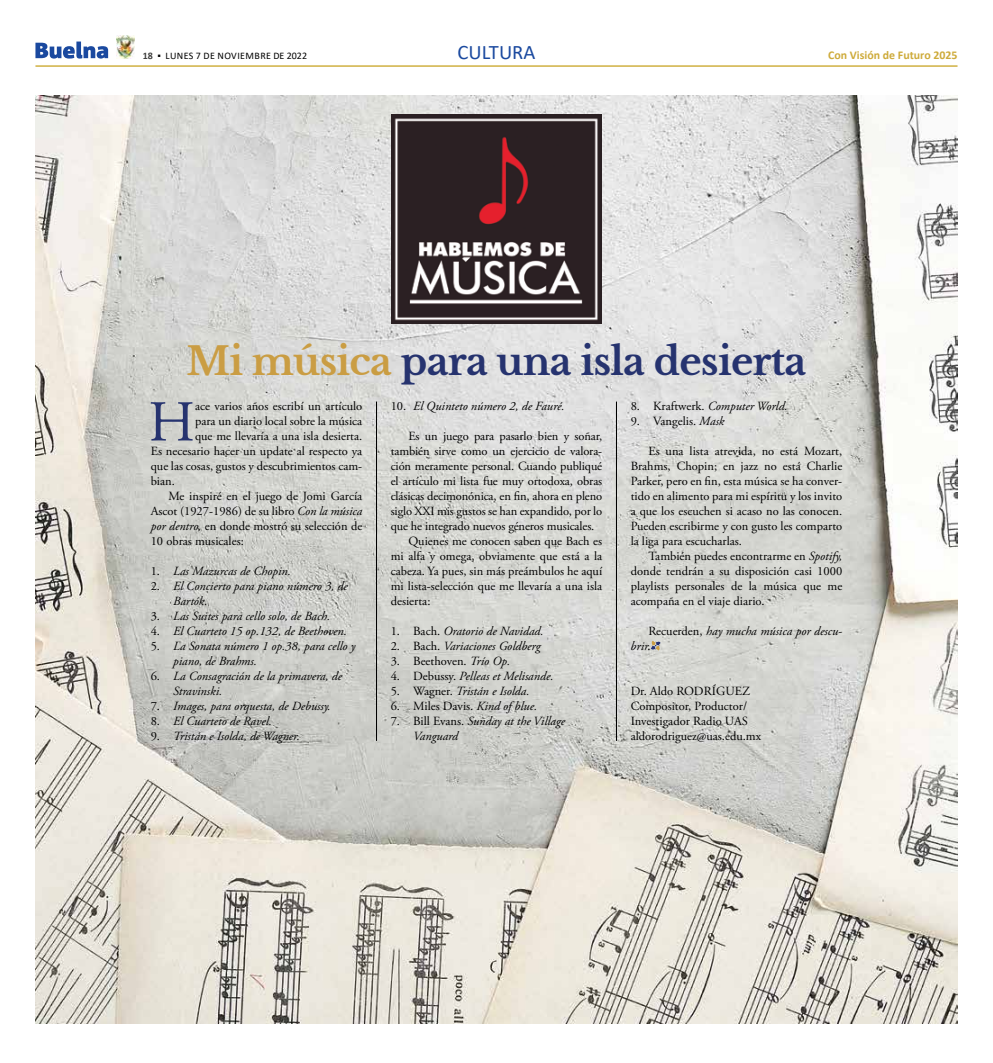
<style>
.page{position:relative;width:993px;height:1063px;background:#fff}
.page>*{position:absolute;margin:0;border:0;box-sizing:border-box;transform-origin:0 0}
.t1{font:57.75px "Adobe Garamond Pro";color:#26336f}
.t2{font:700 38.12px "Libre Baskerville";letter-spacing:-.02em;color:#26336f}
.t3{font:20.62px "Calibri";color:#1a499f}
.t4{font:12.5px/15px "Adobe Garamond Pro";color:#000;text-align:justify}
.t5{font:italic 12.5px/15px "Adobe Garamond Pro";color:#000}
.t6{font:700 11.88px "Calibri";color:#ceab3b}
.t7{font:10px "Calibri";letter-spacing:.04em;color:#000}
.s1{font-weight:700;color:#3c3c3b}
.s2{color:#ca9d43}
.s3{font-style:italic}
.s4{font-style:normal}
</style>
<div class="page">
<hr style="left:35px;top:65px;width:922px;height:2px;background:#c7a11d">
<svg style="left:35px;top:42px;width:73px;height:17px"></svg>
<img style="left:117px;top:35px;width:18px;height:24px">
<img style="left:35px;top:95px;width:922px;height:929px">
<img style="left:392px;top:114px;width:209px;height:209px">
<svg style="left:650px;top:641px;width:10px;height:9px"></svg>
<hr style="left:376px;top:402px;width:1px;height:339px;background:#000">
<hr style="left:616px;top:402px;width:1px;height:339px;background:#000">
<p class="t7" style="left:143px;top:48px;width:166px"><span class="s1">18</span> ▪ LUNES 7 DE NOVIEMBRE DE 2022</p>
<h3 class="t3" style="left:457px;top:37px;width:79px">CULTURA</h3>
<p class="t6" style="left:827px;top:46px;width:131px">Con Visión de Futuro 2025</p>
<h2 class="t2" style="left:186px;top:338px;width:621px"><span class="s2">Mi música</span> para una isla desierta</h2>
<h1 class="t1" style="left:148px;top:387px;width:48px">H</h1>
<p class="t4" style="left:195px;top:399px;width:169px">ace varios años escribí un artículo</p>
<p class="t4" style="left:195px;top:414px;width:169px">para un diario local sobre la música</p>
<p class="t4" style="left:195px;top:429px;width:169px">que me llevaría a una isla desierta.</p>
<p class="t4" style="left:151px;top:444px;width:213px">Es necesario hacer un update al respecto ya</p>
<p class="t4" style="left:151px;top:459px;width:213px">que las cosas, gustos y descubrimientos cam-</p>
<p class="t4" style="left:151px;top:474px;width:26px">bian.</p>
<p class="t4" style="left:168px;top:489px;width:195px">Me inspiré en el juego de Jomi García</p>
<p class="t4" style="left:151px;top:504px;width:213px">Ascot (1927-1986) de su libro <span class="s3">Con la música</span></p>
<p class="t4" style="left:151px;top:519px;width:213px"><span class="s3">por dentro,</span> en donde mostró su selección de</p>
<p class="t4" style="left:151px;top:534px;width:95px">10 obras musicales:</p>
<p class="t5" style="left:151px;top:564px;width:142px"><span class="s4">1.</span> Las Mazurcas de Chopin.</p>
<p class="t5" style="left:173px;top:579px;width:176px;text-indent:-22px"><span class="s4">2.</span> El Concierto para piano número 3, de<br>Bartók.</p>
<p class="t5" style="left:151px;top:609px;width:181px"><span class="s4">3.</span> Las Suites para cello solo, de Bach.</p>
<p class="t5" style="left:151px;top:624px;width:198px"><span class="s4">4.</span> El Cuarteto 15 op.132, de Beethoven.</p>
<p class="t5" style="left:173px;top:639px;width:183px;text-indent:-22px"><span class="s4">5.</span> La Sonata número 1 op.38, para cello y piano, de Brahms.</p>
<p class="t5" style="left:173px;top:669px;width:170px;text-indent:-22px"><span class="s4">6.</span> La Consagración de la primavera, de<br>Stravinski.</p>
<p class="t5" style="left:151px;top:699px;width:181px"><span class="s4">7.</span> Images, para orquesta, de Debussy.</p>
<p class="t5" style="left:151px;top:714px;width:123px"><span class="s4">8.</span> El Cuarteto de Ravel.</p>
<p class="t5" style="left:151px;top:729px;width:151px"><span class="s4">9.</span> Tristán e Isolda, de Wagner.</p>
<p class="t5" style="left:390px;top:399px;width:175px"><span class="s4">10.</span> El Quinteto número 2, de Fauré.</p>
<p class="t4" style="left:408px;top:429px;width:195px">Es un juego para pasarlo bien y soñar,</p>
<p class="t4" style="left:390px;top:444px;width:213px">también sirve como un ejercicio de valora-</p>
<p class="t4" style="left:390px;top:459px;width:213px">ción meramente personal. Cuando publiqué</p>
<p class="t4" style="left:390px;top:474px;width:213px">el artículo mi lista fue muy ortodoxa, obras</p>
<p class="t4" style="left:390px;top:489px;width:213px">clásicas decimonónica, en fin, ahora en pleno</p>
<p class="t4" style="left:390px;top:504px;width:213px">siglo XXI mis gustos se han expandido, por lo</p>
<p class="t4" style="left:390px;top:519px;width:205px">que he integrado nuevos géneros musicales.</p>
<p class="t4" style="left:408px;top:534px;width:195px">Quienes me conocen saben que Bach es</p>
<p class="t4" style="left:390px;top:549px;width:213px">mi alfa y omega, obviamente que está a la</p>
<p class="t4" style="left:390px;top:564px;width:213px">cabeza. Ya pues, sin más preámbulos he aquí</p>
<p class="t4" style="left:390px;top:579px;width:213px">mi lista-selección que me llevaría a una isla</p>
<p class="t4" style="left:390px;top:594px;width:41px">desierta:</p>
<p class="t5" style="left:390px;top:624px;width:154px"><span class="s4">1. Bach.</span> Oratorio de Navidad.</p>
<p class="t5" style="left:390px;top:639px;width:151px"><span class="s4">2. Bach.</span> Variaciones Goldberg</p>
<p class="t4" style="left:390px;top:654px;width:121px">3. Beethoven. <span class="s3">Trío Op.</span></p>
<p class="t5" style="left:390px;top:669px;width:164px"><span class="s4">4. Debussy.</span> Pelleas et Melisande.</p>
<p class="t5" style="left:390px;top:684px;width:140px"><span class="s4">5. Wagner.</span> Tristán e Isolda.</p>
<p class="t4" style="left:390px;top:699px;width:148px">6. Miles Davis. <span class="s3">Kind of blue.</span></p>
<p class="t5" style="left:413px;top:714px;width:153px;text-indent:-22px"><span class="s4">7. Bill Evans.</span> Sunday at the Village<br>Vanguard</p>
<p class="t5" style="left:630px;top:399px;width:158px"><span class="s4">8. Kraftwerk.</span> Computer World.</p>
<p class="t4" style="left:630px;top:414px;width:95px">9. Vangelis. <span class="s3">Mask</span></p>
<p class="t4" style="left:630px;top:444px;width:213px;text-indent:18px">Es una lista atrevida, no está Mozart, Brahms, Chopin; en jazz no está Charlie Parker, pero en fin, esta música se ha conver&shy;tido en alimento para mi espíritu y los invito a que los escuchen si acaso no las conocen.<br>Pueden escribirme y con gusto les comparto la liga para escucharlas.</p>
<p class="t4" style="left:630px;top:549px;width:213px;text-indent:18px">También puedes encontrarme en <span class="s3">Spotify, </span>donde tendrán a su disposición casi 1000 playlists personales de la música que me acompaña en el viaje diario.</p>
<p class="t5" style="left:630px;top:624px;width:213px;text-indent:18px"><span class="s4">Recuerden,</span> hay mucha música por descu&shy;brir.</p>
<p class="t4" style="left:630px;top:684px;width:132px;text-align:left">Dr. Aldo RODRÍGUEZ<br>Compositor, Productor/<br>Investigador Radio UAS aldorodriguez@uas.edu.mx</p>
</div>
